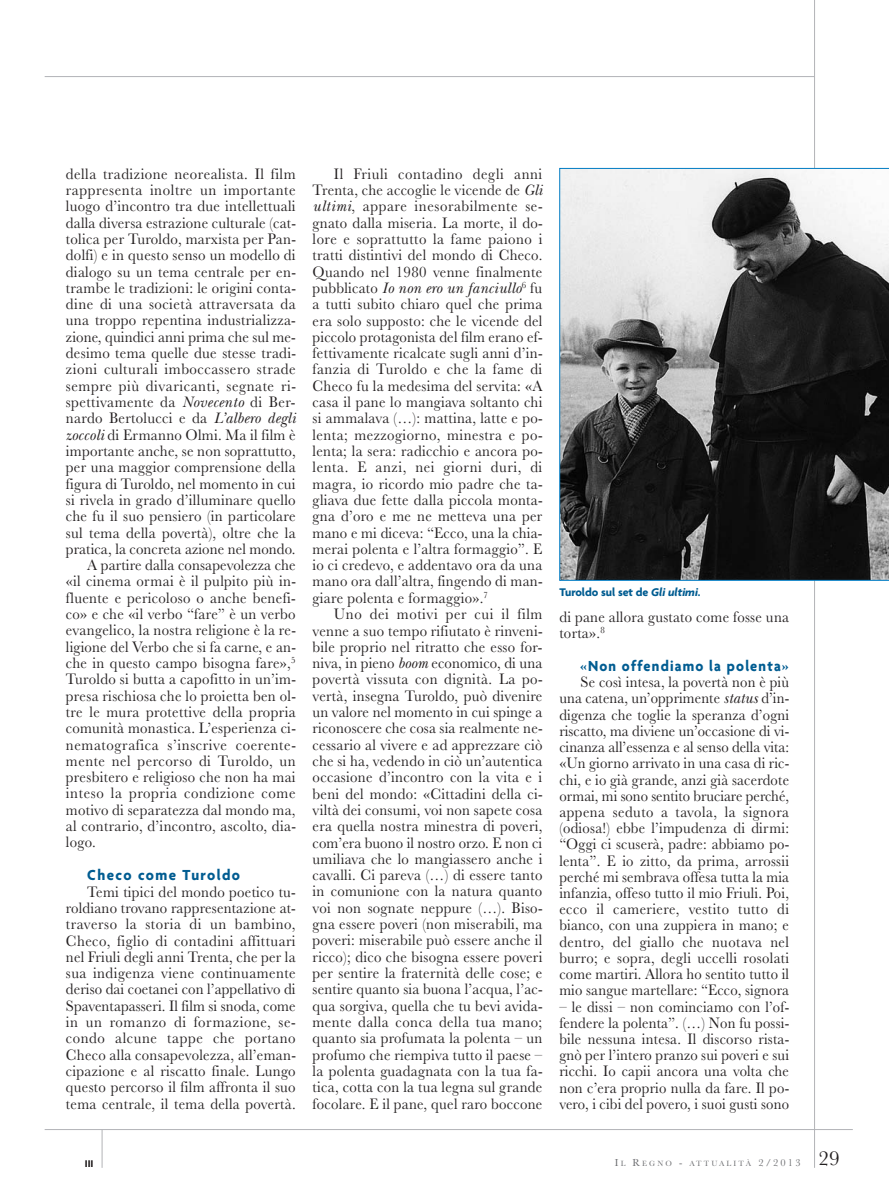
<style>
.page{position:relative;width:889px;height:1187px;background:#fff}
.page>*{position:absolute;margin:0;border:0;box-sizing:border-box;transform-origin:0 0}
.t1{font:15.75px/16.4px "Baskerville";letter-spacing:.02em;color:#231f20;text-align:justify;scale:.94 1}
.t2{font:15.75px/16.2px "Baskerville";letter-spacing:.02em;color:#231f20;text-align:justify;scale:.93 1}
.t3{font:15.75px "Baskerville";letter-spacing:.02em;color:#231f20;scale:.95 1}
.t4{font:15.75px "Baskerville";letter-spacing:.04em;color:#231f20;scale:.95 1}
.t5{font:15.75px "Baskerville";letter-spacing:.045em;color:#231f20;scale:.94 1}
.t6{font:italic 15.75px "New Baskerville Std";letter-spacing:.02em;color:#231f20;scale:.94 1}
.t7{font:700 15.75px "Agenda";letter-spacing:.085em;color:#005c91;scale:.92 1}
.t8{font:700 15.75px "Agenda";letter-spacing:.085em;color:#005c91;scale:.95 1}
.t9{font:700 12px "Agenda";color:#005c91}
.t10{font:700 10.5px "Agenda";color:#231f20}
.t11{font:7.8px "Baskerville";letter-spacing:.265em;color:#6c6d70}
.s1{font-family:"New Baskerville Std";font-style:italic}
.s2{font-family:"Baskerville";font-style:normal}
.s3{font-style:italic}
.s4{font-size:10.5px}
</style>
<div class="page">
<hr style="left:102px;top:1129px;width:1px;height:38px;background:#b2b3b7">
<hr style="left:45px;top:1129px;width:808px;height:1px;background:#b2b3b7">
<hr style="left:45px;top:76px;width:769px;height:1px;background:#b2b3b7">
<hr style="left:814px;top:0;width:1px;height:1167px;background:#b2b3b7">
<svg style="left:559px;top:168px;width:330px;height:412px"></svg>
<p class="t3" style="left:66px;top:168px;width:243px">della tradizione neorealista. Il film</p>
<p class="t4" style="left:66px;top:184px;width:243px">rappresenta inoltre un importante</p>
<p class="t3" style="left:66px;top:201px;width:243px">luogo d’incontro tra due intellettuali</p>
<p class="t3" style="left:66px;top:217px;width:244px">dalla diversa estrazione culturale (cat-</p>
<p class="t3" style="left:66px;top:233px;width:244px">tolica per Turoldo, marxista per Pan-</p>
<p class="t3" style="left:66px;top:250px;width:243px">dolfi) e in questo senso un modello di</p>
<p class="t3" style="left:66px;top:266px;width:244px">dialogo su un tema centrale per en-</p>
<p class="t3" style="left:66px;top:282px;width:244px">trambe le tradizioni: le origini conta-</p>
<p class="t3" style="left:66px;top:298px;width:243px">dine di una società attraversata da</p>
<p class="t3" style="left:66px;top:315px;width:244px">una troppo repentina industrializza-</p>
<p class="t3" style="left:66px;top:331px;width:244px">zione, quindici anni prima che sul me-</p>
<p class="t3" style="left:66px;top:347px;width:244px">desimo tema quelle due stesse tradi-</p>
<p class="t3" style="left:66px;top:364px;width:243px">zioni culturali imboccassero strade</p>
<p class="t4" style="left:66px;top:380px;width:244px">sempre più divaricanti, segnate ri-</p>
<p class="t3" style="left:66px;top:396px;width:243px">spettivamente da <span class="s1">Novecento</span> di Ber-</p>
<p class="t3" style="left:66px;top:413px;width:243px">nardo Bertolucci e da <span class="s1">L’albero degli</span></p>
<p class="t3" style="left:66px;top:429px;width:243px"><span class="s1">zoccoli</span> di Ermanno Olmi. Ma il film è</p>
<p class="t3" style="left:66px;top:445px;width:243px">importante anche, se non soprattutto,</p>
<p class="t3" style="left:66px;top:461px;width:243px">per una maggior comprensione della</p>
<p class="t3" style="left:66px;top:478px;width:243px">figura di Turoldo, nel momento in cui</p>
<p class="t3" style="left:66px;top:494px;width:243px">si rivela in grado d’illuminare quello</p>
<p class="t3" style="left:66px;top:510px;width:243px">che fu il suo pensiero (in particolare</p>
<p class="t3" style="left:66px;top:527px;width:243px">sul tema della povertà), oltre che la</p>
<p class="t3" style="left:66px;top:543px;width:243px">pratica, la concreta azione nel mondo.</p>
<p class="t1" style="left:87px;top:558px;width:223px">A partire dalla consapevolezza che</p>
<p class="t1" style="left:66px;top:575px;width:246px">«il cinema ormai è il pulpito più in-</p>
<p class="t1" style="left:66px;top:591px;width:246px">fluente e pericoloso o anche benefi-</p>
<p class="t1" style="left:66px;top:607px;width:246px">co» e che «il verbo “fare” è un verbo</p>
<p class="t1" style="left:66px;top:623px;width:246px">evangelico, la nostra religione è la re-</p>
<p class="t1" style="left:66px;top:640px;width:246px">ligione del Verbo che si fa carne, e an-</p>
<p class="t1" style="left:66px;top:656px;width:246px">che in questo campo bisogna fare»,<sup>5</sup></p>
<p class="t1" style="left:66px;top:672px;width:246px">Turoldo si butta a capofitto in un’im-</p>
<p class="t1" style="left:66px;top:689px;width:246px">presa rischiosa che lo proietta ben ol-</p>
<p class="t1" style="left:66px;top:705px;width:246px">tre le mura protettive della propria</p>
<p class="t1" style="left:66px;top:721px;width:246px">comunità monastica. L’esperienza ci-</p>
<p class="t5" style="left:66px;top:739px;width:246px">nematografica s’inscrive coerente-</p>
<p class="t1" style="left:66px;top:754px;width:246px">mente nel percorso di Turoldo, un</p>
<p class="t1" style="left:66px;top:770px;width:246px">presbitero e religioso che non ha mai</p>
<p class="t5" style="left:66px;top:787px;width:246px">inteso la propria condizione come</p>
<p class="t1" style="left:66px;top:803px;width:246px">motivo di separatezza dal mondo ma,</p>
<p class="t1" style="left:66px;top:819px;width:246px">al contrario, d’incontro, ascolto, dia-</p>
<p class="t1" style="left:66px;top:835px;width:33px">logo.</p>
<p class="t8" style="left:87px;top:865px;width:162px">Checo come Turoldo</p>
<p class="t1" style="left:66px;top:885px;width:246px;text-indent:21px">Temi tipici del mondo poetico tu&shy;roldiano trovano rappresentazione at&shy;traverso la storia di un bambino, Checo, figlio di contadini affittuari nel Friuli degli anni Trenta, che per la sua indigenza viene continuamente deriso dai coetanei con l’appellativo di Spaventapasseri. Il film si snoda, come in un romanzo di formazione, se&shy;condo alcune tappe che portano Checo alla consapevolezza, all’eman&shy;cipazione e al riscatto finale. Lungo questo percorso il film affronta il suo tema centrale, il tema della povertà.</p>
<p class="t1" style="left:313px;top:167px;width:246px;text-indent:21px">Il Friuli contadino degli anni Trenta, che accoglie le vicende de <span class="s1">Gli ultimi</span>, appare inesorabilmente se&shy;gnato dalla miseria. La morte, il do&shy;lore e soprattutto la fame paiono i tratti distintivi del mondo di Checo.<br>Quando nel 1980 venne finalmente</p>
<p class="t6" style="left:313px;top:282px;width:246px"><span class="s2">pubblicato</span> Io non ero un fanciullo<sup>6</sup> <span class="s2">fu</span></p>
<p class="t1" style="left:313px;top:297px;width:246px">a tutti subito chiaro quel che prima era solo supposto: che le vicende del piccolo protagonista del film erano ef&shy;fettivamente ricalcate sugli anni d’in&shy;fanzia di Turoldo e che la fame di Checo fu la medesima del servita: «A casa il pane lo mangiava soltanto chi si ammalava (…): mattina, latte e po&shy;lenta; mezzogiorno, minestra e po&shy;lenta; la sera: radicchio e ancora po&shy;lenta. E anzi, nei giorni duri, di magra, io ricordo mio padre che ta&shy;gliava due fette dalla piccola monta&shy;gna d’oro e me ne metteva una per mano e mi diceva: “Ecco, una la chia&shy;merai polenta e l’altra formaggio”. E io ci credevo, e addentavo ora da una mano ora dall’altra, fingendo di man&shy;giare polenta e formaggio».<sup>7</sup></p>
<p class="t1" style="left:313px;top:607px;width:246px;text-indent:21px">Uno dei motivi per cui il film venne a suo tempo rifiutato è rinveni&shy;bile proprio nel ritratto che esso for&shy;niva, in pieno <span class="s1">boom</span> economico, di una povertà vissuta con dignità. La po&shy;vertà, insegna Turoldo, può divenire un valore nel momento in cui spinge a riconoscere che cosa sia realmente ne&shy;cessario al vivere e ad apprezzare ciò che si ha, vedendo in ciò un’autentica occasione d’incontro con la vita e i beni del mondo: «Cittadini della ci&shy;viltà dei consumi, voi non sapete cosa era quella nostra minestra di poveri, com’era buono il nostro orzo. E non ci umiliava che lo mangiassero anche i cavalli. Ci pareva (…) di essere tanto in comunione con la natura quanto voi non sognate neppure (…). Biso&shy;gna essere poveri (non miserabili, ma poveri: miserabile può essere anche il ricco); dico che bisogna essere poveri per sentire la fraternità delle cose; e sentire quanto sia buona l’acqua, l’ac&shy;qua sorgiva, quella che tu bevi avida&shy;mente dalla conca della tua mano; quanto sia profumata la polenta – un profumo che riempiva tutto il paese – la polenta guadagnata con la tua fa&shy;tica, cotta con la tua legna sul grande focolare. E il pane, quel raro boccone</p>
<p class="t9" style="left:559px;top:584px;width:143px">Turoldo sul set de <span class="s3">Gli ultimi</span>.</p>
<p class="t1" style="left:559px;top:610px;width:246px">di pane allora gustato come fosse una torta».<sup>8</sup></p>
<p class="t7" style="left:580px;top:656px;width:227px">«Non offendiamo la polenta»</p>
<p class="t2" style="left:559px;top:675px;width:249px;text-indent:21px">Se così intesa, la povertà non è più una catena, un’opprimente <span class="s1">status</span> d’in&shy;digenza che toglie la speranza d’ogni riscatto, ma diviene un’occasione di vi&shy;cinanza all’essenza e al senso della vita: «Un giorno arrivato in una casa di ric&shy;chi, e io già grande, anzi già sacerdote ormai, mi sono sentito bruciare perché, appena seduto a tavola, la signora (odiosa!) ebbe l’impudenza di dirmi: “Oggi ci scuserà, padre: abbiamo po&shy;lenta”. E io zitto, da prima, arrossii perché mi sembrava offesa tutta la mia infanzia, offeso tutto il mio Friuli. Poi, ecco il cameriere, vestito tutto di bianco, con una zuppiera in mano; e dentro, del giallo che nuotava nel burro; e sopra, degli uccelli rosolati come martiri. Allora ho sentito tutto il mio sangue martellare: “Ecco, signora</p>
<p class="t2" style="left:559px;top:999px;width:249px">– le dissi – non cominciamo con l’of&shy;fendere la polenta”. (…) Non fu possi&shy;bile nessuna intesa. Il discorso rista&shy;gnò per l’intero pranzo sui poveri e sui ricchi. Io capii ancora una volta che non c’era proprio nulla da fare. Il po&shy;vero, i cibi del povero, i suoi gusti sono</p>
<p class="t10" style="left:85px;top:1156px;width:10px">III</p>
<p class="t11" style="left:615px;top:1161px;width:226px"><span class="s4">I</span>L <span class="s4">R</span>EGNO <span class="s4">-</span> ATTUALITÀ <span class="s4">2/2013</span> <sup>29</sup></p>
</div>
